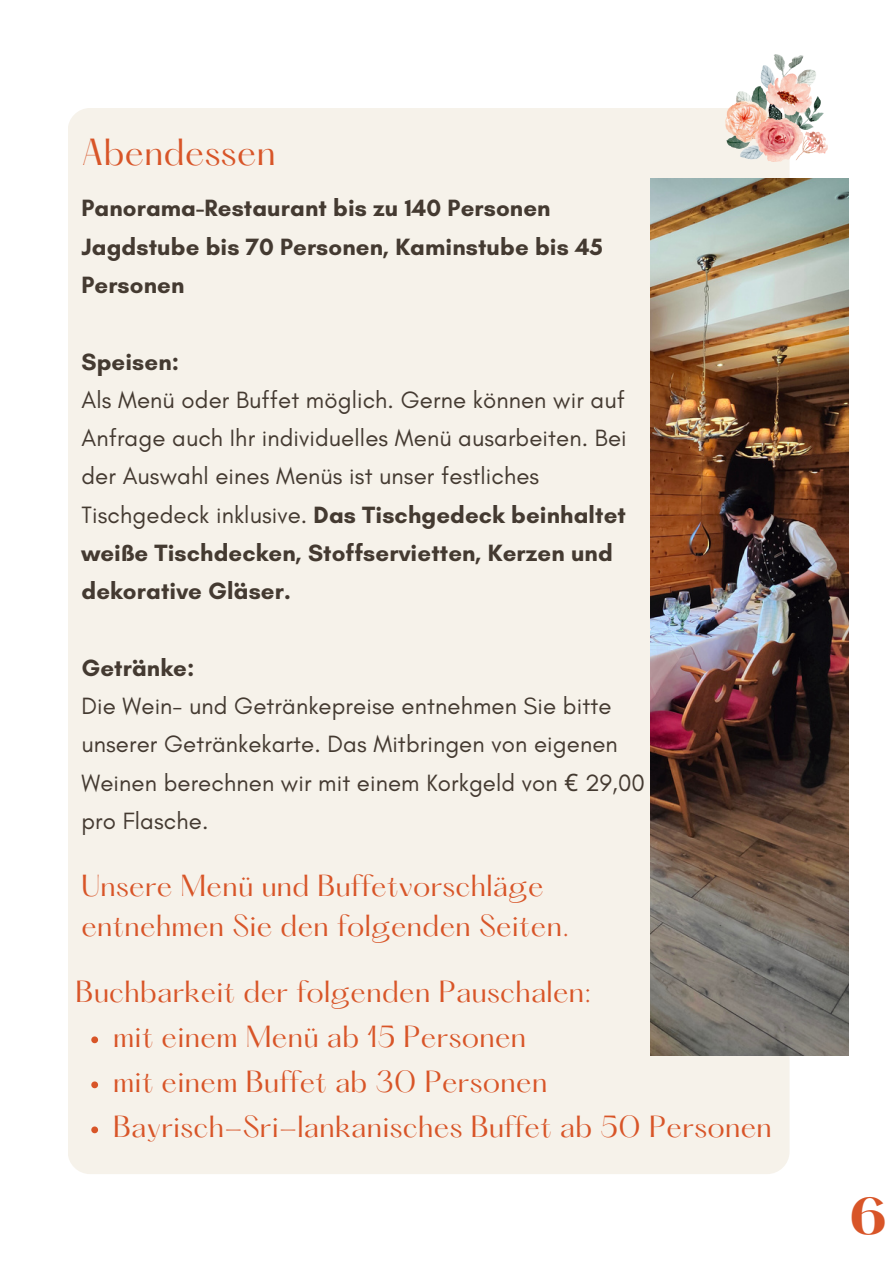
<style>
.page{position:relative;width:893px;height:1264px;background:#fff}
.page>*{position:absolute;margin:0;border:0;box-sizing:border-box;transform-origin:0 0}
.t1{font:700 45.15px "Hatton";color:#d85528}
.t2{font:33px "Hatton";letter-spacing:.01em;color:#d85528}
.t3{font:26.7px/40.5px "Hatton";letter-spacing:.01em;color:#d85528}
.t4{font:24px/38.2px "Glacial Indifference";letter-spacing:.005em;color:#443a31}
.t5{font:700 24px/38.2px "Glacial Indifference";letter-spacing:.005em;color:#443a31}
.s1{font-weight:700}
.s2{font-family:"Noto Sans"}
</style>
<div class="page">
<div style="left:68px;top:108px;width:721px;height:1066px;background:#f6f2ea;border-radius:22px"></div>
<img style="left:650px;top:179px;width:198px;height:876px">
<svg style="left:91px;top:1036px;width:7px;height:7px"></svg>
<svg style="left:91px;top:1081px;width:7px;height:7px"></svg>
<svg style="left:91px;top:1126px;width:7px;height:7px"></svg>
<img style="left:725px;top:54px;width:102px;height:107px">
<p class="t2" style="left:81px;top:136px;width:196px">Abendessen</p>
<p class="t5" style="left:81px;top:189px;width:470px">Panorama-Restaurant bis zu 140 Personen</p>
<p class="t5" style="left:81px;top:227px;width:523px">Jagdstube bis 70 Personen, Kaminstube bis 45<br>Personen</p>
<p class="t5" style="left:81px;top:342px;width:99px">Speisen:</p>
<p class="t4" style="left:81px;top:380px;width:546px">Als Menü oder Buffet möglich. Gerne können wir auf Anfrage auch Ihr individuelles Menü ausarbeiten. Bei der Auswahl eines Menüs ist unser festliches Tischgedeck inklusive. <span class="s1">Das Tischgedeck beinhaltet weiße Tischdecken, Stoffservietten, Kerzen und dekorative Gläser.</span></p>
<p class="t5" style="left:81px;top:648px;width:114px">Getränke:</p>
<p class="t4" style="left:81px;top:686px;width:565px">Die Wein- und Getränkepreise entnehmen Sie bitte unserer Getränkekarte. Das Mitbringen von eigenen Weinen berechnen wir mit einem Korkgeld von <span class="s2">€</span> 29,00 pro Flasche.</p>
<p class="t3" style="left:81px;top:868px;width:489px">Unsere Menü und Buffetvorschläge entnehmen Sie den folgenden Seiten.</p>
<p class="t3" style="left:76px;top:973px;width:517px">Buchbarkeit der folgenden Pauschalen:</p>
<p class="t3" style="left:113px;top:1018px;width:414px">mit einem Menü ab 15 Personen</p>
<p class="t3" style="left:113px;top:1063px;width:436px">mit einem Buffet ab 30 Personen</p>
<p class="t3" style="left:113px;top:1108px;width:660px">Bayrisch-Sri-lankanisches Buffet ab 50 Personen</p>
<p class="t1" style="left:849px;top:1195px;width:40px">6</p>
</div>
